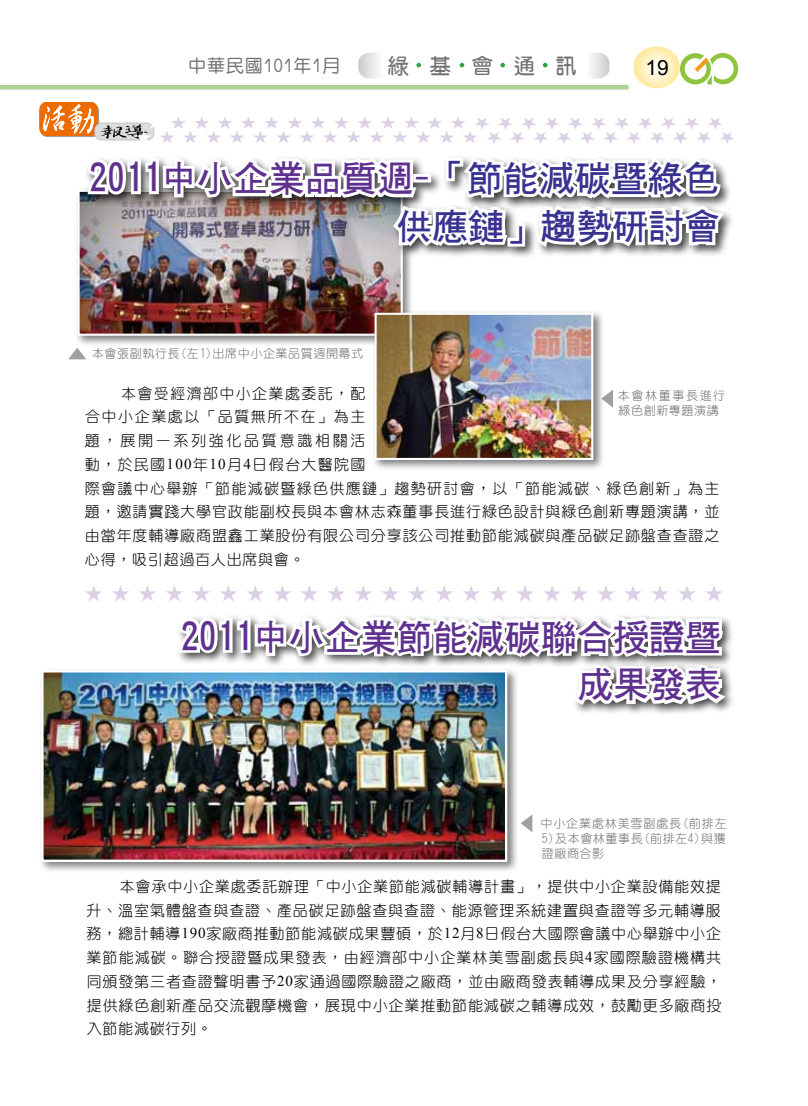
<style>
.page{position:relative;width:808px;height:1106px;background:#fff}
.page>*{position:absolute;margin:0;border:0;box-sizing:border-box;transform-origin:0 0}
.t1{font:36px/47.8px "DF Hei Bd HK BF";color:#383290;text-align:right}
.t2{font:36px/47.8px "DF Hei Bd HK BF";color:#5e318f;text-align:right}
.t3{font:21px "DF Yuan Bd HK BF";letter-spacing:1em;color:#727171}
.t4{font:21px "Arial";color:#000}
.t5{font:18px "DF Yuan Md HK BF";letter-spacing:.05em;color:#727171}
.t6{font:15px/23.7px "DF Yuan Lt HK BF";letter-spacing:.06em;color:#000;text-align:justify}
.t7{font:12px/15px "DF Yuan Lt HK BF";letter-spacing:.05em;color:#727171;text-align:justify}
.t8{font:12px/15px "DF Yuan Lt HK BF";letter-spacing:.095em;color:#727171}
.s1{color:#5e318f}
.s2{font-family:"Times New Roman"}
</style>
<div class="page">
<svg style="left:39px;top:102px;width:695px;height:42px"></svg>
<hr style="left:0;top:85px;width:628px;height:4px;background:#add397">
<svg style="left:416px;top:63px;width:5px;height:4px"></svg>
<svg style="left:460px;top:63px;width:4px;height:4px"></svg>
<svg style="left:500px;top:63px;width:5px;height:4px"></svg>
<svg style="left:543px;top:63px;width:4px;height:4px"></svg>
<svg style="left:591px;top:53px;width:18px;height:26px"></svg>
<svg style="left:358px;top:53px;width:20px;height:26px"></svg>
<svg style="left:633px;top:46px;width:105px;height:42px"></svg>
<svg style="left:112px;top:585px;width:17px;height:16px"></svg>
<svg style="left:85px;top:585px;width:17px;height:16px"></svg>
<svg style="left:139px;top:585px;width:17px;height:16px"></svg>
<svg style="left:166px;top:585px;width:566px;height:129px"></svg>
<svg style="left:521px;top:814px;width:11px;height:18px"></svg>
<div style="left:38px;top:667px;width:480px;height:205px;background:#000;opacity:.5"></div>
<img style="left:44px;top:673px;width:460px;height:186px">
<div style="left:41px;top:670px;width:466px;height:192px;border:2px solid #fff"></div>
<div style="left:74px;top:187px;width:339px;height:159px;background:#000;opacity:.5"></div>
<img style="left:80px;top:193px;width:320px;height:140px">
<div style="left:77px;top:190px;width:326px;height:146px;border:2px solid #fff"></div>
<div style="left:371px;top:309px;width:233px;height:161px;background:#000;opacity:.5"></div>
<img style="left:378px;top:316px;width:212px;height:141px">
<div style="left:375px;top:313px;width:218px;height:147px;border:2px solid #fff"></div>
<svg style="left:84px;top:157px;width:645px;height:102px"></svg>
<svg style="left:68px;top:348px;width:18px;height:11px"></svg>
<svg style="left:601px;top:389px;width:12px;height:18px"></svg>
<p class="t5" style="left:188px;top:57px;width:154px">中華民國101年1月</p>
<h2 class="t3" style="left:388px;top:55px;width:190px">綠基會通訊</h2>
<h2 class="t4" style="left:645px;top:54px;width:25px">19</h2>
<h1 class="t1" style="left:89px;top:154px;width:633px"><span class="s1">2011中小企業品質週-</span>「節能減碳暨綠色供應鏈」趨勢研討會</h1>
<p class="t7" style="left:92px;top:346px;width:273px">本會張副執行長(左1)出席中小企業品質週開幕式</p>
<p class="t6" style="left:85px;top:381px;width:636px;text-align:left;text-indent:36px">本會受經濟部中小企業處委託，配<br>合中小企業處以「品質無所不在」為主<br>題，展開一系列強化品質意識相關活<br>動，於民國<span class="s2">100</span>年<span class="s2">10</span>月<span class="s2">4</span>日假台大醫院國<br>際會議中心舉辦「節能減碳暨綠色供應鏈」趨勢研討會，以「節能減碳、綠色創新」為主題，邀請實踐大學官政能副校長與本會林志森董事長進行綠色設計與綠色創新專題演講，並由當年度輔導廠商盟鑫工業股份有限公司分享該公司推動節能減碳與產品碳足跡盤查查證之心得，吸引超過百人出席與會。</p>
<p class="t8" style="left:618px;top:388px;width:109px">本會林董事長進行綠色創新專題演講</p>
<h1 class="t2" style="left:181px;top:612px;width:542px">2011中小企業節能減碳聯合授證暨成果發表</h1>
<p class="t7" style="left:540px;top:816px;width:188px">中小企業處林美雪副處長(前排左5)及本會林董事長(前排左4)與獲證廠商合影</p>
<p class="t6" style="left:86px;top:874px;width:636px;text-indent:33px">本會承中小企業處委託辦理「中小企業節能減碳輔導計畫」，提供中小企業設備能效提升、溫室氣體盤查與查證、產品碳足跡盤查與查證、能源管理系統建置與查證等多元輔導服務，總計輔導<span class="s2">190</span>家廠商推動節能減碳成果豐碩，於<span class="s2">12</span>月<span class="s2">8</span>日假台大國際會議中心舉辦中小企業節能減碳。聯合授證暨成果發表，由經濟部中小企業林美雪副處長與<span class="s2">4</span>家國際驗證機構共同頒發第三者查證聲明書予<span class="s2">20</span>家通過國際驗證之廠商，並由廠商發表輔導成果及分享經驗，提供綠色創新產品交流觀摩機會，展現中小企業推動節能減碳之輔導成效，鼓勵更多廠商投入節能減碳行列。</p>
</div>
